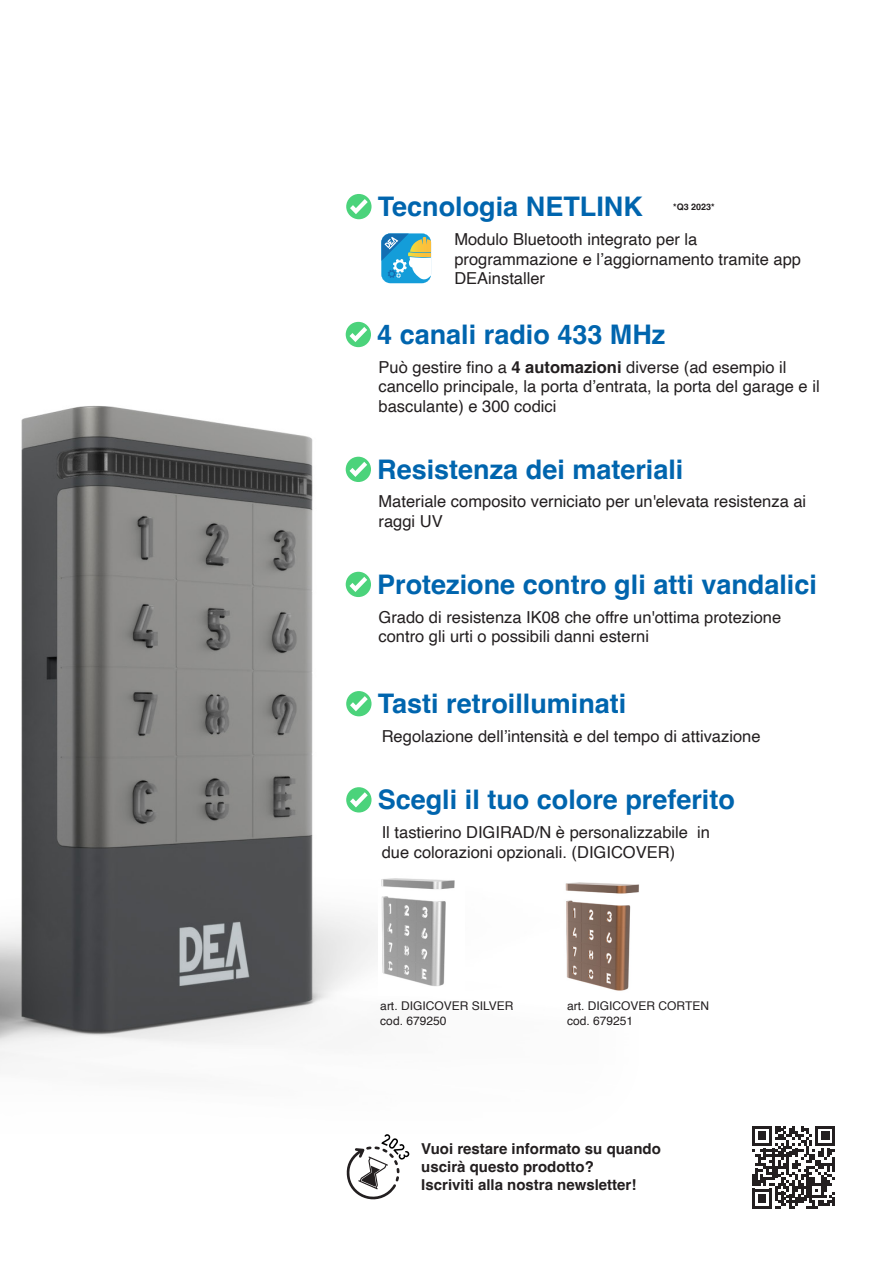
<style>
.page{position:relative;width:893px;height:1263px;background:#fff}
.page>*{position:absolute;margin:0;border:0;box-sizing:border-box;transform-origin:0 0}
.t1{font:700 27px "Helvetica";color:#0065ae}
.t2{font:16.5px/19.8px "Helvetica";color:#231f20}
.t3{font:700 15px/18px "Helvetica";color:#231f20}
.t4{font:12px/14.4px "Helvetica";color:#231f20}
.t5{font:700 9px "Helvetica";color:#231f20}
.s1{font-weight:700}
</style>
<div class="page">
<img style="left:0;top:321px;width:378px;height:741px">
<div style="left:346px;top:691px;width:25px;height:25px;background:#4bd37b;border-radius:50%"></div>
<svg style="left:350px;top:696px;width:18px;height:15px"></svg>
<div style="left:346px;top:787px;width:25px;height:25px;background:#4bd37b;border-radius:50%"></div>
<svg style="left:350px;top:792px;width:18px;height:15px"></svg>
<div style="left:346px;top:194px;width:25px;height:25px;background:#4bd37b;border-radius:50%"></div>
<svg style="left:350px;top:199px;width:18px;height:15px"></svg>
<div style="left:346px;top:322px;width:25px;height:25px;background:#4bd37b;border-radius:50%"></div>
<svg style="left:349px;top:327px;width:18px;height:15px"></svg>
<div style="left:346px;top:457px;width:25px;height:25px;background:#4bd37b;border-radius:50%"></div>
<svg style="left:349px;top:462px;width:18px;height:15px"></svg>
<div style="left:346px;top:572px;width:25px;height:25px;background:#4bd37b;border-radius:50%"></div>
<svg style="left:349px;top:577px;width:18px;height:15px"></svg>
<svg style="left:752px;top:1126px;width:83px;height:83px"></svg>
<img style="left:381px;top:878px;width:74px;height:108px">
<img style="left:565px;top:882px;width:74px;height:109px">
<svg style="left:346px;top:1134px;width:63px;height:66px"></svg>
<svg style="left:381px;top:233px;width:50px;height:50px"></svg>
<h1 class="t1" style="left:378px;top:195px;width:267px">Tecnologia NETLINK</h1>
<p class="t5" style="left:673px;top:203px;width:43px">*Q3 2023*</p>
<p class="t2" style="left:454px;top:230px;width:348px">Modulo Bluetooth integrato per la programmazione e l’aggiornamento tramite app<br>DEAinstaller</p>
<h1 class="t1" style="left:377px;top:323px;width:290px">4 canali radio 433 MHz</h1>
<p class="t2" style="left:379px;top:358px;width:443px">Può gestire fino a <span class="s1">4 automazioni</span> diverse (ad esempio il cancello principale, la porta d’entrata, la porta del garage e il basculante) e 300 codici</p>
<h1 class="t1" style="left:377px;top:458px;width:308px">Resistenza dei materiali</h1>
<p class="t2" style="left:379px;top:493px;width:429px">Materiale composito verniciato per un'elevata resistenza ai raggi UV</p>
<h1 class="t1" style="left:377px;top:573px;width:441px">Protezione contro gli atti vandalici</h1>
<p class="t2" style="left:379px;top:608px;width:404px">Grado di resistenza IK08 che offre un'ottima protezione contro gli urti o possibili danni esterni</p>
<h1 class="t1" style="left:378px;top:692px;width:250px">Tasti retroilluminati</h1>
<p class="t2" style="left:382px;top:727px;width:380px">Regolazione dell’intensità e del tempo di attivazione</p>
<h1 class="t1" style="left:378px;top:788px;width:359px">Scegli il tuo colore preferito</h1>
<p class="t2" style="left:382px;top:824px;width:330px">Il tastierino DIGIRAD/N è personalizzabile in due colorazioni opzionali. (DIGICOVER)</p>
<p class="t4" style="left:380px;top:1000px;width:135px">art. DIGICOVER SILVER cod. 679250</p>
<p class="t4" style="left:567px;top:1000px;width:143px">art. DIGICOVER CORTEN cod. 679251</p>
<p class="t3" style="left:421px;top:1141px;width:241px">Vuoi restare informato su quando uscirà questo prodotto?<br>Iscriviti alla nostra newsletter!</p>
</div>
